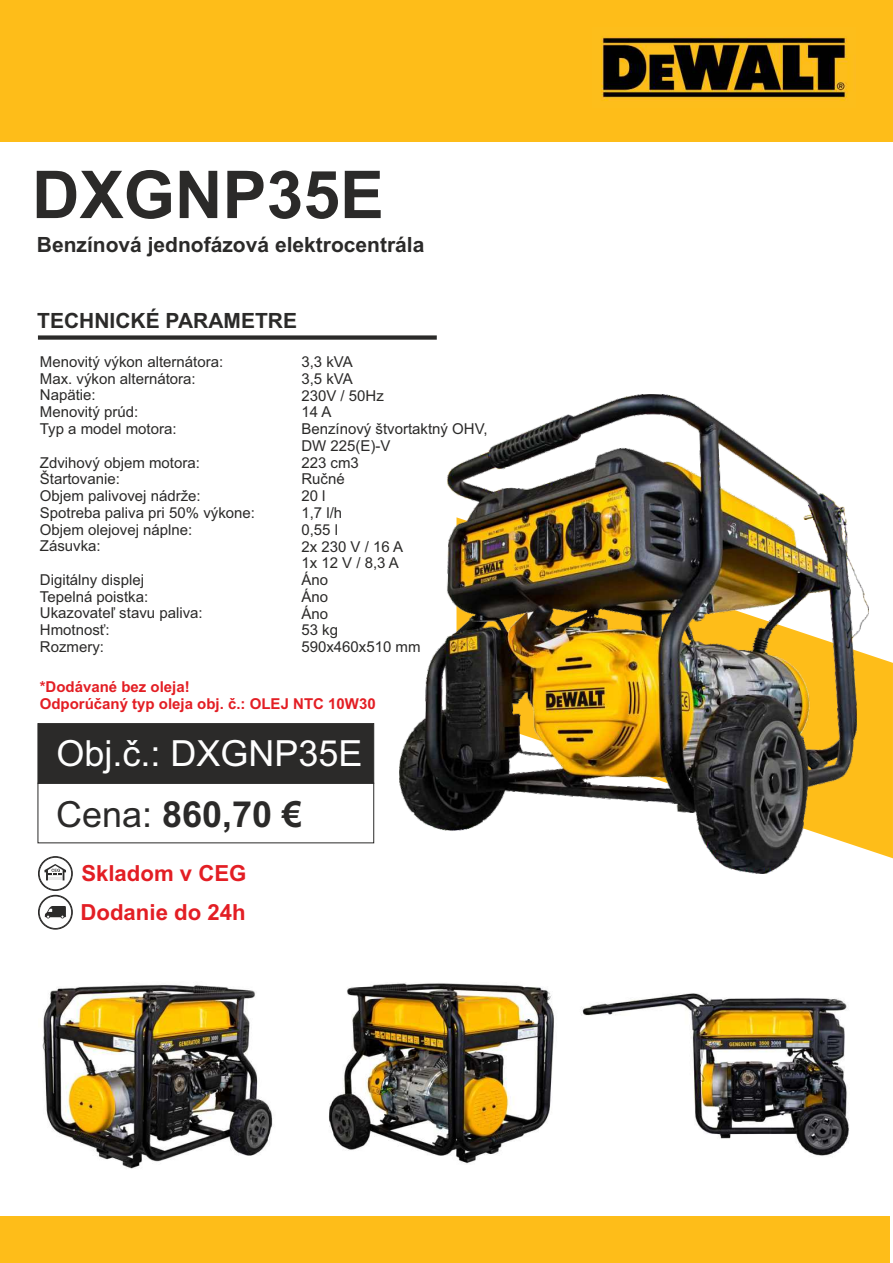
<style>
.page{position:relative;width:893px;height:1263px;background:#fff}
.page>*{position:absolute;margin:0;border:0;box-sizing:border-box;transform-origin:0 0}
.t1{font:700 66px "Arial";color:#2b2a29}
.t2{font:36px "Arial";color:#fefefe}
.t3{font:700 36px "Arial";color:#2b2a29}
.t4{font:700 22.2px/38.7px "Arial";color:#e31e24}
.t5{font:700 21px "Arial";color:#2b2a29}
.t6{font:15px/16.8px "Arial";color:#2b2a29}
.t7{font:700 15px/16.8px "Arial";color:#e31e24}
.s1{font-weight:400}
</style>
<div class="page">
<img style="left:581px;top:993px;width:268px;height:163px">
<div style="left:0;top:0;width:893px;height:142px;background:#febd19"></div>
<div style="left:0;top:1216px;width:890px;height:46px;background:#febd19"></div>
<img style="left:601px;top:36px;width:247px;height:65px">
<div style="left:38px;top:335px;width:399px;height:5px;background:#2b2a29"></div>
<div style="left:37px;top:723px;width:338px;height:61px;background:#2b2a29"></div>
<div style="left:38px;top:783px;width:336px;height:60px;border:1px solid #2b2a29"></div>
<svg style="left:868px;top:605px;width:25px;height:253px;fill:#febd19"></svg>
<img style="left:399px;top:394px;width:469px;height:479px">
<img style="left:42px;top:984px;width:231px;height:185px">
<img style="left:329px;top:982px;width:225px;height:182px">
<svg style="left:38px;top:856px;width:35px;height:35px"></svg>
<svg style="left:39px;top:857px;width:33px;height:33px"></svg>
<svg style="left:44px;top:864px;width:22px;height:16px"></svg>
<svg style="left:38px;top:895px;width:35px;height:35px"></svg>
<div style="left:39px;top:896px;width:33px;height:33px;background:#fefefe;border:1px solid #2b2a29;border-radius:50%"></div>
<svg style="left:45px;top:906px;width:21px;height:12px"></svg>
<h1 class="t1" style="left:32px;top:170px;width:354px">DXGNP35E</h1>
<h3 class="t5" style="left:37px;top:236px;width:389px">Benzínová jednofázová elektrocentrála</h3>
<h3 class="t5" style="left:37px;top:313px;width:261px">TECHNICKÉ PARAMETRE</h3>
<p class="t6" style="left:40px;top:355px;width:185px">Menovitý výkon alternátora:<br>Max. výkon alternátora:<br>Napätie:<br>Menovitý prúd:<br>Typ a model motora:</p>
<p class="t6" style="left:40px;top:455px;width:217px">Zdvihový objem motora:<br>Štartovanie:<br>Objem palivovej nádrže:<br>Spotreba paliva pri 50% výkone:<br>Objem olejovej náplne:<br>Zásuvka:</p>
<p class="t6" style="left:40px;top:572px;width:164px">Digitálny displej<br>Tepelná poistka:<br>Ukazovateľ stavu paliva:<br>Hmotnosť:<br>Rozmery:</p>
<p class="t6" style="left:301px;top:355px;width:188px">3,3 kVA<br>3,5 kVA<br>230V / 50Hz<br>14 A<br>Benzínový štvortaktný OHV,<br>DW 225(E)-V<br>223 cm3<br>Ručné<br>20 l<br>1,7 l/h<br>0,55 l<br>2x 230 V / 16 A<br>1x 12 V / 8,3 A<br>Áno<br>Áno<br>Áno<br>53 kg<br>590x460x510 mm</p>
<p class="t7" style="left:40px;top:680px;width:337px">*Dodávané bez oleja!<br>Odporúčaný typ oleja obj. č.: OLEJ NTC 10W30</p>
<h2 class="t2" style="left:56px;top:740px;width:308px">Obj.č.: DXGNP35E</h2>
<h2 class="t3" style="left:56px;top:800px;width:248px"><span class="s1">Cena:</span> 860,70 €</h2>
<h3 class="t4" style="left:81px;top:856px;width:167px">Skladom v CEG<br>Dodanie do 24h</h3>
</div>
